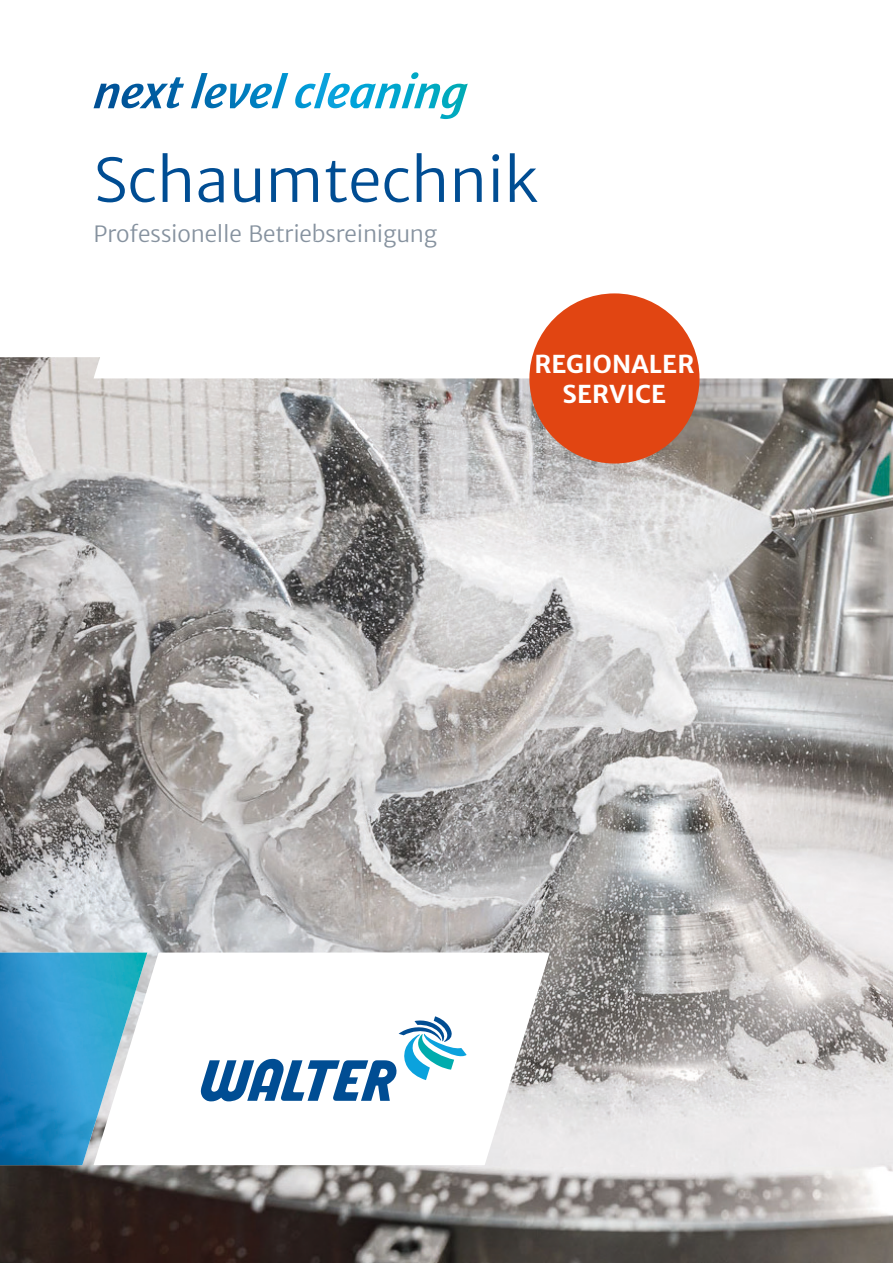
<style>
.page{position:relative;width:893px;height:1263px;background:#fff}
.page>*{position:absolute;margin:0;border:0;box-sizing:border-box;transform-origin:0 0}
.t1{font:300 60px "Merriweather Sans";color:#004d93}
.t2{font:700 24.75px/30px "Merriweather Sans";letter-spacing:.005em;color:#fff;text-align:center}
.t3{font:300 22.5px "Merriweather Sans";letter-spacing:-.01em;color:#86929f}
</style>
<div class="page">
<img style="left:0;top:357px;width:893px;height:906px">
<svg style="left:147px;top:952px;width:403px;height:213px"></svg>
<svg style="left:94px;top:338px;width:799px;height:40px"></svg>
<svg style="left:201px;top:1016px;width:266px;height:85px"></svg>
<img style="left:0;top:952px;width:147px;height:213px">
<svg style="left:167px;top:72px;width:301px;height:47px"></svg>
<div style="left:529px;top:293px;width:170px;height:170px;background:#e14512;border-radius:50%"></div>
<h1 class="t1" style="left:94px;top:141px;width:446px">Schaumtechnik</h1>
<p class="t3" style="left:94px;top:219px;width:345px">Professionelle Betriebsreinigung</p>
<p class="t2" style="left:534px;top:346px;width:162px">REGIONALER<br>SERVICE</p>
</div>
